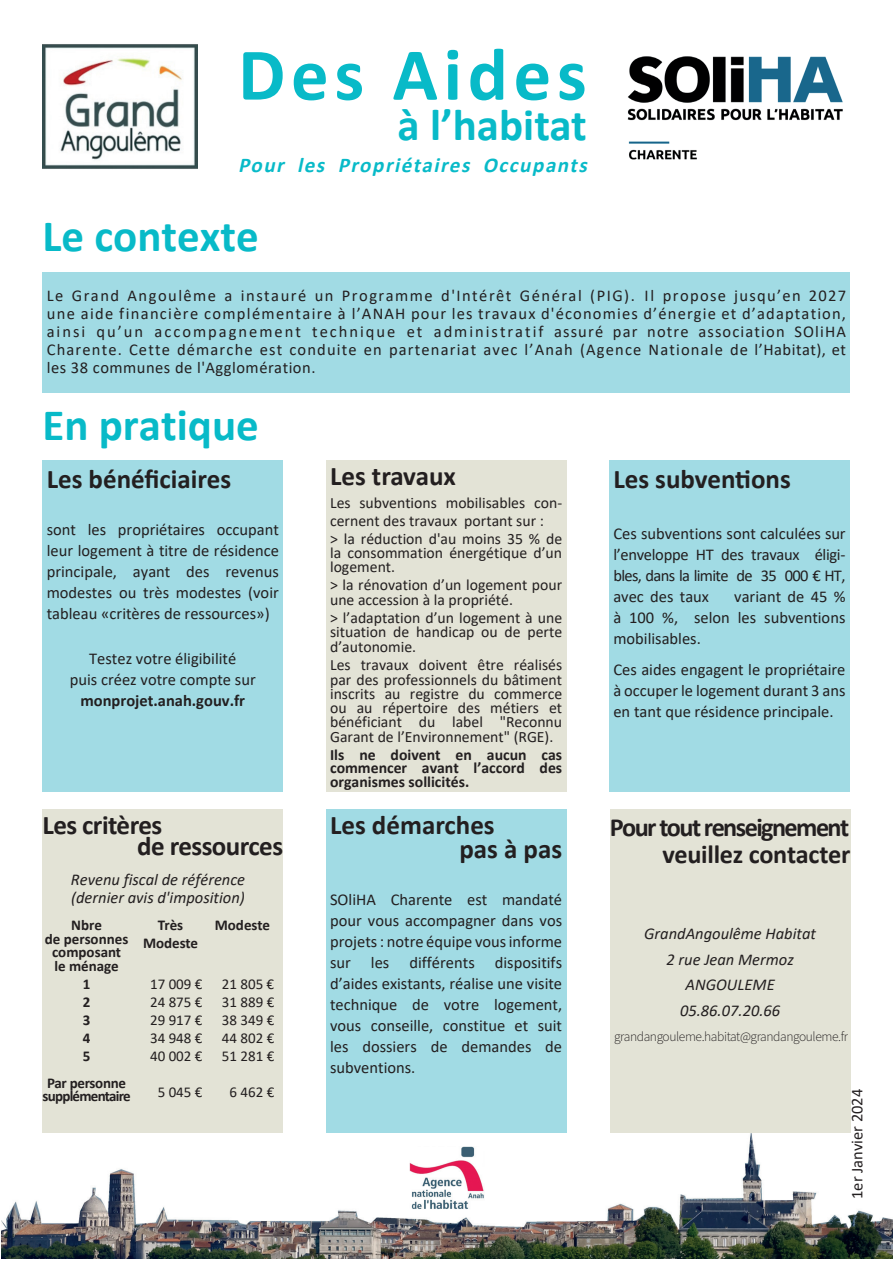
<style>
.page{position:relative;width:893px;height:1263px;background:#fff}
.page>*{position:absolute;margin:0;border:0;box-sizing:border-box;transform-origin:0 0}
.t1{font:700 75px "Calibri";letter-spacing:.075em;color:#08bac8}
.t2{font:700 45px "Calibri";color:#08bac8}
.t3{font:700 27px/24px "Calibri";color:#231f20}
.t4{font:700 27px/21px "Calibri";letter-spacing:-.02em;color:#231f20}
.t5{font:700 26.25px/27px "Calibri";letter-spacing:-.06em;color:#231f20;text-align:right}
.t6{font:italic 700 21px "Calibri";color:#08bac8}
.t7{font:16.5px/21px "Calibri";color:#231f20;text-align:justify}
.t8{font:italic 16.5px/25.5px "Calibri";color:#231f20}
.t9{font:700 16.5px "Calibri";color:#231f20}
.t10{font:15.75px/14.2px "Calibri";color:#231f20}
.t11{font:700 15.75px/13.5px "Calibri";color:#231f20;text-align:justify}
.t12{font:15px/18px "Calibri";color:#231f20;text-align:justify}
.t13{font:700 15px/18px "Calibri";letter-spacing:-.01em;color:#231f20;text-align:center}
.t14{font:700 15px/13.5px "Calibri";letter-spacing:-.05em;color:#231f20;text-align:center}
.t15{font:300 13.5px "Source Sans Pro";letter-spacing:-.03em;color:#231f20}
</style>
<div class="page">
<img style="left:1px;top:1132px;width:892px;height:127px">
<img style="left:627px;top:56px;width:216px;height:104px">
<img style="left:43px;top:44px;width:155px;height:125px">
<div style="left:43px;top:273px;width:807px;height:120px;background:#a1dbe4"></div>
<div style="left:43px;top:460px;width:240px;height:332px;background:#a1dbe4"></div>
<div style="left:43px;top:809px;width:240px;height:324px;background:#e3e3d6"></div>
<div style="left:326px;top:460px;width:240px;height:332px;background:#e3e3d6"></div>
<div style="left:326px;top:809px;width:240px;height:324px;background:#a1dbe4"></div>
<div style="left:609px;top:460px;width:241px;height:332px;background:#a1dbe4"></div>
<div style="left:610px;top:809px;width:240px;height:324px;background:#e3e3d6"></div>
<img style="left:410px;top:1146px;width:74px;height:64px">
<h1 class="t1" style="left:238px;top:22px;width:350px">Des Aides</h1>
<h2 class="t2" style="left:398px;top:93px;width:191px">à l’habitat</h2>
<p class="t6" style="left:238px;top:150px;width:356px">Pour les Propriétaires Occupants</p>
<h2 class="t2" style="left:43px;top:204px;width:218px">Le contexte</h2>
<p class="t7" style="left:47px;top:286px;width:801px;line-height:18px">Le Grand Angoulême a instauré un Programme d'Intérêt Général (PIG). Il propose jusqu’en 2027 une aide financière complémentaire à l’ANAH pour les travaux d'économies d’énergie et d’adaptation, ainsi qu’un accompagnement technique et administratif assuré par notre association SOliHA Charente. Cette démarche est conduite en partenariat avec l’Anah (Agence Nationale de l’Habitat), et les 38 communes de l'Agglomération.</p>
<h2 class="t2" style="left:43px;top:393px;width:218px">En pratique</h2>
<h3 class="t3" style="left:330px;top:464px;width:127px">Les travaux</h3>
<p class="t10" style="left:330px;top:493px;width:234px;line-height:18px">Les subventions mobilisables con&shy;cernent des travaux portant sur :<br>&gt; la réduction d'au moins 35 % de</p>
<p class="t10" style="left:330px;top:545px;width:234px">la consommation énergétique d’un logement.</p>
<p class="t10" style="left:330px;top:577px;width:234px;line-height:15px">&gt; la rénovation d’un logement pour une accession à la propriété.</p>
<p class="t10" style="left:330px;top:610px;width:234px;text-align:justify">&gt; l’adaptation d’un logement à une situation de handicap ou de perte d’autonomie.</p>
<p class="t10" style="left:330px;top:658px;width:234px;text-align:justify">Les travaux doivent être réalisés par des professionnels du bâtiment inscrits au registre du commerce ou au répertoire des métiers et bénéficiant du label "Reconnu Garant de l’Environnement" (RGE).</p>
<p class="t11" style="left:330px;top:747px;width:234px">Ils ne doivent en aucun cas commencer avant l’accord des organismes sollicités.</p>
<h3 class="t3" style="left:459px;top:813px;width:104px;text-indent:-129px">Les démarches<br>pas à pas</h3>
<p class="t7" style="left:330px;top:888px;width:234px">SOliHA Charente est mandaté pour vous accompagner dans vos projets : notre équipe vous informe sur les différents dispositifs d’aides existants, réalise une visite technique de votre logement, vous conseille, constitue et suit les dossiers de demandes de subventions.</p>
<h3 class="t3" style="left:47px;top:467px;width:186px">Les bénéficiaires</h3>
<p class="t7" style="left:47px;top:519px;width:234px">sont les propriétaires occupant leur logement à titre de résidence principale, ayant des revenus modestes ou très modestes (voir tableau «critères de ressources»)</p>
<p class="t7" style="left:70px;top:648px;width:187px;text-align:center">Testez votre éligibilité<br>puis créez votre compte sur</p>
<p class="t9" style="left:80px;top:689px;width:166px">monprojet.anah.gouv.fr</p>
<h3 class="t3" style="left:613px;top:467px;width:179px">Les subventions</h3>
<p class="t7" style="left:613px;top:522px;width:234px">Ces subventions sont calculées sur l’enveloppe HT des travaux éligi&shy;bles, dans la limite de 35 000 € HT, avec des taux</p>
<p class="t7" style="left:613px;top:585px;width:234px;text-indent:121px">variant de 45 % à 100 %, selon les subventions mobilisables.</p>
<p class="t7" style="left:613px;top:659px;width:234px">Ces aides engagent le propriétaire à occuper le logement durant 3 ans en tant que résidence principale.</p>
<h3 class="t4" style="left:137px;top:814px;width:147px;text-indent:-95px">Les critères<br>de ressources</h3>
<h3 class="t5" style="left:610px;top:813px;width:242px">Pour tout renseignement veuillez contacter</h3>
<p class="t8" style="left:71px;top:870px;width:176px;line-height:18px">Revenu fiscal de référence (dernier avis d'imposition)</p>
<p class="t13" style="left:45px;top:918px;width:85px;line-height:13.5px">Nbre<br>de personnes composant le ménage</p>
<p class="t13" style="left:83px;top:975px;width:9px;text-align:justify">1<br>2<br>3<br>4<br>5</p>
<p class="t14" style="left:43px;top:1076px;width:90px">Par personne supplémentaire</p>
<p class="t13" style="left:143px;top:916px;width:57px">Très<br>Modeste</p>
<p class="t12" style="left:150px;top:974px;width:54px">17 009 € 24 875 € 29 917 € 34 948 € 40 002 €</p>
<p class="t12" style="left:158px;top:1082px;width:46px">5 045 €</p>
<p class="t13" style="left:215px;top:916px;width:57px">Modeste</p>
<p class="t8" style="left:644px;top:920px;width:173px;text-align:center">GrandAngoulême Habitat<br>2 rue Jean Mermoz<br>ANGOULEME<br>05.86.07.20.66</p>
<p class="t15" style="left:614px;top:1028px;width:235px">grandangouleme.habitat@grandangouleme.fr</p>
<p class="t12" style="left:222px;top:974px;width:54px">21 805 € 31 889 € 38 349 € 44 802 € 51 281 €</p>
<p class="t12" style="left:229px;top:1082px;width:46px">6 462 €</p>
<p class="t7" style="left:846px;top:1199px;width:112px;rotate:-90deg">1er Janvier 2024</p>
</div>
